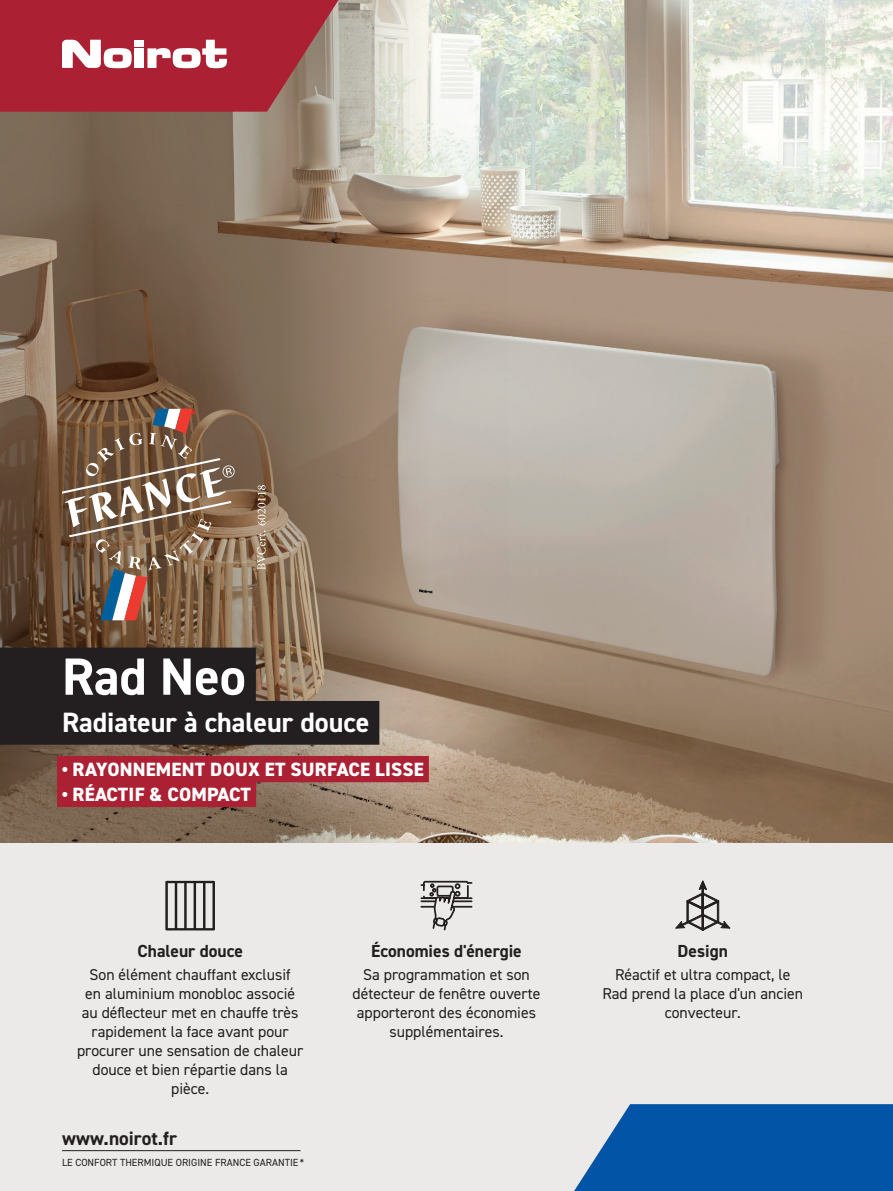
<style>
.page{position:relative;width:893px;height:1191px;background:#fff}
.page>*{position:absolute;margin:0;border:0;box-sizing:border-box;transform-origin:0 0}
.t1{font:700 52.5px "DIN2014";color:#fff}
.t2{font:700 28px "DIN2014";color:#fff}
.t3{font:700 19.43px "DIN2014";color:#231f20}
.t4{font:800 19.25px "DIN2014";letter-spacing:.01em;color:#fff}
.t5{font:700 17.5px "DIN2014";color:#231f20}
.t6{font:15.75px/18.9px "DIN2014";color:#231f20;text-align:center}
.t7{font:10.33px "DIN2014";color:#231f20}
</style>
<div class="page">
<img style="left:508px;top:0;width:385px;height:843px">
<svg style="left:0;top:0;width:508px;height:843px;background:#958270"></svg>
<div style="left:0;top:843px;width:893px;height:348px;background:#eceae8"></div>
<div style="left:0;top:647px;width:256px;height:62px;background:#231f20"></div>
<svg style="left:165px;top:881px;width:50px;height:49px"></svg>
<svg style="left:675px;top:880px;width:56px;height:50px"></svg>
<svg style="left:420px;top:880px;width:52px;height:51px"></svg>
<div style="left:57px;top:756px;width:372px;height:26px;background:#ab2032"></div>
<div style="left:57px;top:780px;width:199px;height:27px;background:#ab2032"></div>
<div style="left:0;top:701px;width:379px;height:43px;background:#231f20"></div>
<svg style="left:62px;top:409px;width:173px;height:211px;background:#866c57"></svg>
<svg style="left:257px;top:485px;width:9px;height:85px"></svg>
<svg style="left:574px;top:1104px;width:319px;height:87px;background:#1661ab"></svg>
<svg style="left:0;top:0;width:354px;height:112px;background:#af404c"></svg>
<hr style="left:62px;top:1150px;width:239px;height:1px;background:#231f20">
<h1 class="t1" style="left:62px;top:641px;width:185px">Rad Neo</h1>
<h2 class="t2" style="left:62px;top:703px;width:309px">Radiateur à chaleur douce</h2>
<p class="t4" style="left:62px;top:756px;width:363px">• RAYONNEMENT DOUX ET SURFACE LISSE</p>
<p class="t4" style="left:62px;top:781px;width:191px">• RÉACTIF &amp; COMPACT</p>
<p class="t5" style="left:137px;top:938px;width:107px">Chaleur douce</p>
<p class="t6" style="left:77px;top:965px;width:228px">Son élément chauffant exclusif<br>en aluminium monobloc associé au déflecteur met en chauffe très rapidement la face avant pour procurer une sensation de chaleur douce et bien répartie dans la pièce.</p>
<p class="t3" style="left:62px;top:1125px;width:117px">www.noirot.fr</p>
<p class="t7" style="left:62px;top:1155px;width:244px">LE CONFORT THERMIQUE ORIGINE FRANCE GARANTIE*</p>
<p class="t5" style="left:371px;top:938px;width:152px">Économies d'énergie</p>
<p class="t6" style="left:352px;top:965px;width:189px">Sa programmation et son détecteur de fenêtre ouverte apporteront des économies supplémentaires.</p>
<p class="t5" style="left:678px;top:938px;width:52px">Design</p>
<p class="t6" style="left:602px;top:965px;width:202px">Réactif et ultra compact, le<br>Rad prend la place d'un ancien convecteur.</p>
</div>
